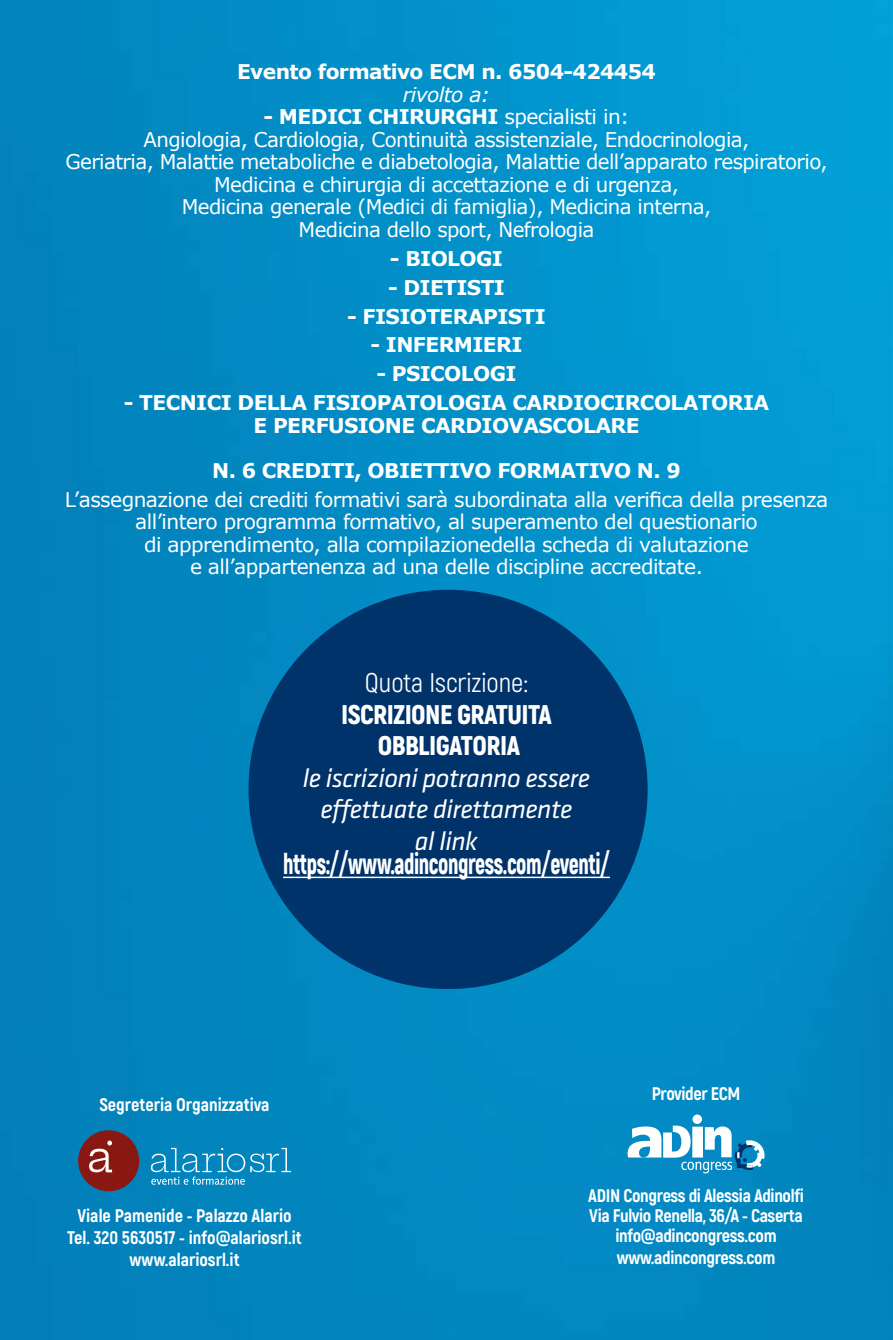
<style>
.page{position:relative;width:893px;height:1340px;background:#fff}
.page>*{position:absolute;margin:0;border:0;box-sizing:border-box;transform-origin:0 0}
.t1{font:900 29.25px "Akrobat";letter-spacing:-.02em;color:#fff;scale:.75 1}
.t2{font:italic 27px/31.5px "Klavika";letter-spacing:-.02em;color:#fff;text-align:center}
.t3{font:900 27px/31.5px "Akrobat";letter-spacing:-.02em;color:#fff;text-align:center}
.t4{font:27px "Akrobat";color:#fff}
.t5{font:20.25px/22.5px "Verdana";letter-spacing:-.03em;color:#fff;text-align:center}
.t6{font:700 20.25px/22.5px "Verdana";letter-spacing:-.03em;color:#fff;text-align:center}
.t7{font:italic 20.25px "Verdana";letter-spacing:-.03em;color:#fff}
.t8{font:800 18.22px/20.7px "Akrobat";letter-spacing:-.02em;color:#fff;text-align:center}
.t9{font:800 18.22px/21.8px "Akrobat";color:#fff;text-align:center}
.s1{font-weight:700}
</style>
<div class="page">
<img style="left:0;top:0;width:893px;height:1339px">
<div style="left:78px;top:1130px;width:61px;height:61px;background:#891813;border-radius:50%"></div>
<svg style="left:89px;top:1140px;width:23px;height:32px"></svg>
<svg style="left:151px;top:1147px;width:140px;height:37px;background:#2897c6"></svg>
<svg style="left:628px;top:1114px;width:136px;height:59px"></svg>
<div style="left:249px;top:589px;width:399px;height:400px;background:#00336a;border-radius:50%"></div>
<hr style="left:283px;top:876px;width:327px;height:2px;background:#fff">
<p class="t6" style="left:237px;top:61px;width:420px">Evento formativo ECM n. 6504-424454</p>
<p class="t7" style="left:403px;top:82px;width:89px">rivolto a:</p>
<p class="t5" style="left:65px;top:106px;width:764px"><span class="s1">- MEDICI CHIRURGHI</span> specialisti in:<br>Angiologia, Cardiologia, Continuità assistenziale, Endocrinologia,<br>Geriatria, Malattie metaboliche e diabetologia, Malattie dell’apparato respiratorio, Medicina e chirurgia di accettazione e di urgenza,<br>Medicina generale (Medici di famiglia), Medicina interna,<br>Medicina dello sport, Nefrologia</p>
<p class="t6" style="left:390px;top:247px;width:115px">- BIOLOGI</p>
<p class="t6" style="left:388px;top:276px;width:118px">- DIETISTI</p>
<p class="t6" style="left:347px;top:305px;width:200px">- FISIOTERAPISTI</p>
<p class="t6" style="left:370px;top:334px;width:153px">- INFERMIERI</p>
<p class="t6" style="left:376px;top:363px;width:142px">- PSICOLOGI</p>
<p class="t6" style="left:124px;top:392px;width:647px">- TECNICI DELLA FISIOPATOLOGIA CARDIOCIRCOLATORIA<br>E PERFUSIONE CARDIOVASCOLARE</p>
<p class="t6" style="left:212px;top:459px;width:470px">N. 6 CREDITI, OBIETTIVO FORMATIVO N. 9</p>
<p class="t5" style="left:65px;top:488px;width:765px">L’assegnazione dei crediti formativi sarà subordinata alla verifica della presenza all’intero programma formativo, al superamento del questionario<br>di apprendimento, alla compilazionedella scheda di valutazione<br>e all’appartenenza ad una delle discipline accreditate.</p>
<h2 class="t4" style="left:365px;top:666px;width:165px">Quota Iscrizione:</h2>
<h2 class="t3" style="left:341px;top:698px;width:212px">ISCRIZIONE GRATUITA<br>OBBLIGATORIA</h2>
<h2 class="t2" style="left:303px;top:762px;width:289px">le iscrizioni potranno essere effettuate direttamente<br>al link</h2>
<h1 class="t1" style="left:283px;top:845px;width:437px">https://www.adincongress.com/eventi/</h1>
<p class="t9" style="left:99px;top:1093px;width:172px">Segreteria Organizzativa</p>
<p class="t8" style="left:652px;top:1083px;width:90px">Provider ECM</p>
<p class="t9" style="left:67px;top:1204px;width:236px">Viale Pamenide - Palazzo Alario<br>Tel. 320 5630517 - info@alariosrl.it www.alariosrl.it</p>
<p class="t8" style="left:588px;top:1184px;width:217px">ADIN Congress di Alessia Adinolfi<br>Via Fulvio Renella, 36/A - Caserta info@adincongress.com www.adincongress.com</p>
</div>
